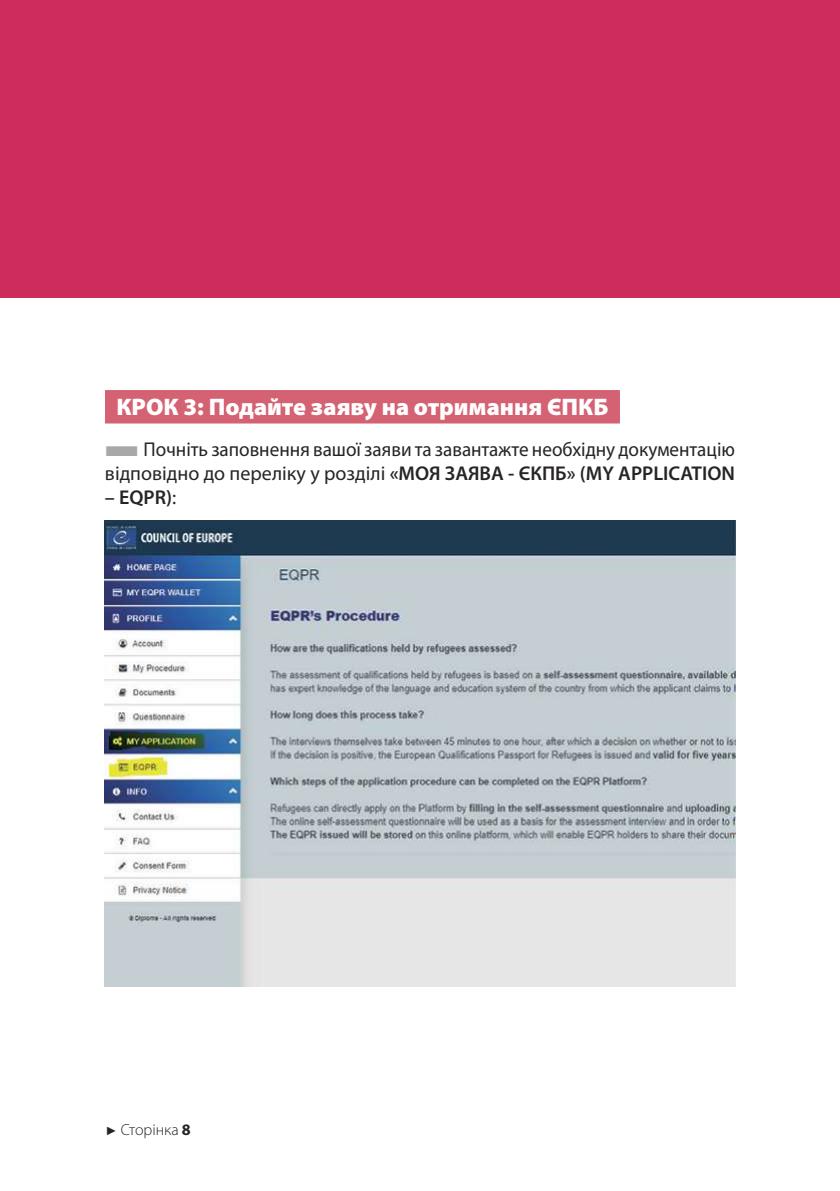
<style>
.page{position:relative;width:840px;height:1191px;background:#fff}
.page>*{position:absolute;margin:0;border:0;box-sizing:border-box;transform-origin:0 0}
.t1{font:900 24px "Myriad Pro";color:#fff}
.t2{font:20px/24px "Myriad Pro";color:#272425;scale:.96 1}
.t3{font:600 20px "Myriad Pro";color:#272425}
.t4{font:300 16px "Myriad Pro";color:#272425}
.s1{color:#a6a8aa}
.s2{font-weight:600}
.s3{font-weight:400}
.s4{font-family:"Arial";font-weight:400;font-size:12px}
.s5{font-weight:700}
</style>
<div class="page">
<img style="left:105px;top:521px;width:629px;height:465px">
<div style="left:105px;top:391px;width:514px;height:32px;background:#d46273"></div>
<div style="left:105px;top:390px;width:514px;height:32px;background:#d46273"></div>
<div style="left:0;top:0;width:839px;height:298px;background:#cd2d5c"></div>
<hr style="left:839px;top:0;width:1px;height:99px;background:#e09a9d">
<p class="t1" style="left:116px;top:393px;width:493px">КРОК 3: Подайте заяву на отримання ЄПКБ</p>
<p class="t2" style="left:105px;top:439px;width:657px"><span class="s1">■</span>Почніть заповнення вашої заяви та завантажте необхідну документацію відповідно до переліку у розділі <span class="s2">«МОЯ ЗАЯВА - ЄКПБ» (MY APPLICATION</span></p>
<p class="t3" style="left:105px;top:485px;width:73px">– EQPR)<span class="s3">:</span></p>
<p class="t4" style="left:105px;top:1120px;width:87px"><span class="s4">►</span> Сторінка <span class="s5">8</span></p>
</div>
